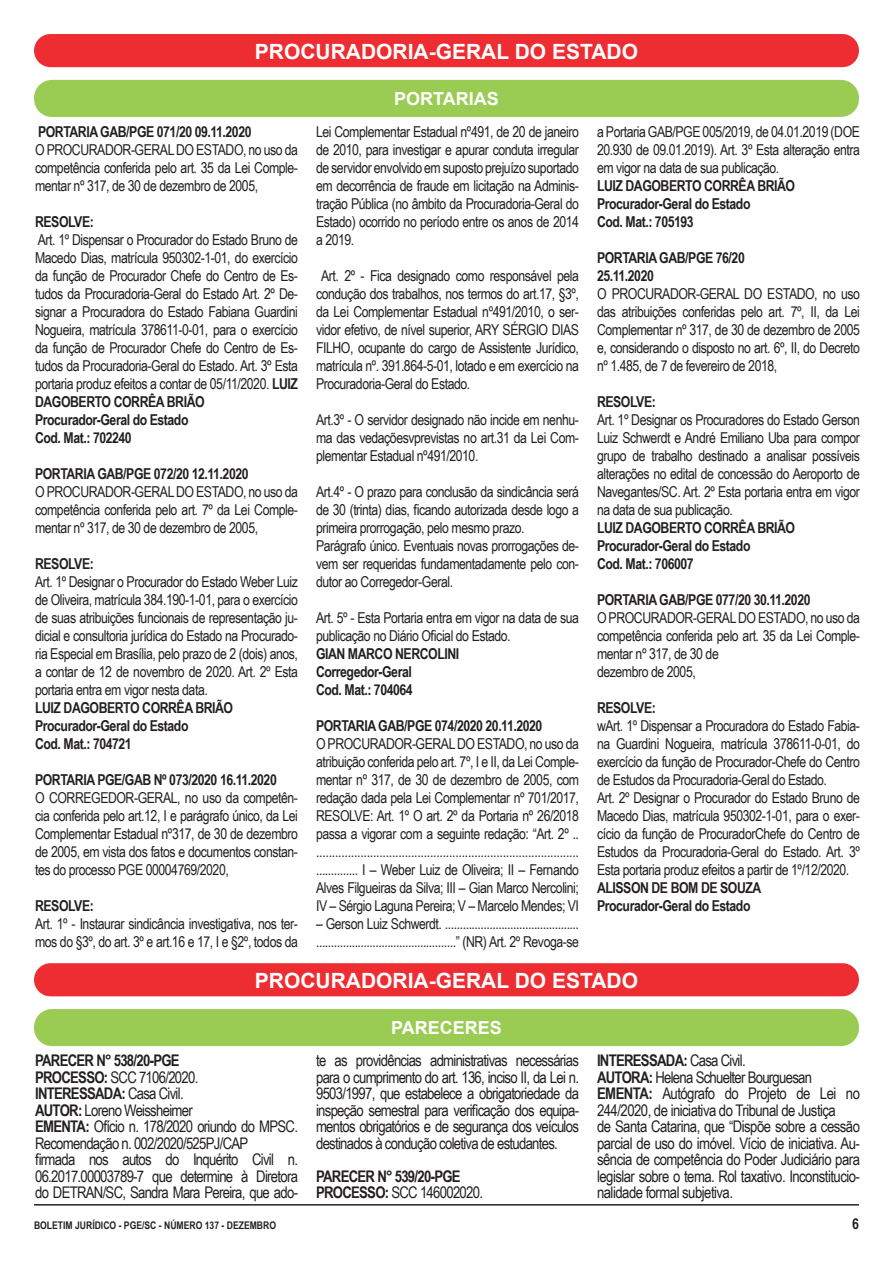
<style>
.page{position:relative;width:893px;height:1263px;background:#fff}
.page>*{position:absolute;margin:0;border:0;box-sizing:border-box;transform-origin:0 0}
.t1{font:700 21px "Arial";color:#fff}
.t2{font:700 18px "Arial";color:#fff}
.t3{font:16.05px/16.5px "Arial Narrow";letter-spacing:-.045em;color:#231f20;text-align:justify}
.t4{font:700 16.05px "Arial Narrow";letter-spacing:-.045em;color:#231f20}
.t5{font:15px/18px "Arial Narrow";letter-spacing:-.03em;color:#231f20;text-align:justify}
.t6{font:700 15px "Arial Narrow";letter-spacing:-.03em;color:#231f20}
.t7{font:700 10.5px "Arial Narrow";color:#231f20}
.s1{font-weight:700}
.s2{font-weight:400}
</style>
<div class="page">
<hr style="left:34px;top:1204px;width:825px;height:1px;background:#231f20">
<div style="left:34px;top:34px;width:825px;height:33px;background:#ee2d32;border-radius:17px"></div>
<div style="left:34px;top:80px;width:825px;height:37px;background:#9acc53;border-radius:18px"></div>
<div style="left:34px;top:963px;width:825px;height:33px;background:#ee2d32;border-radius:17px"></div>
<div style="left:34px;top:1009px;width:825px;height:37px;background:#9acc53;border-radius:18px"></div>
<p class="t1" style="left:255px;top:37px;width:385px">PROCURADORIA-GERAL DO ESTADO</p>
<p class="t2" style="left:394px;top:86px;width:106px">PORTARIAS</p>
<p class="t6" style="left:38px;top:121px;width:215px">PORTARIA GAB/PGE 071/20 09.11.2020</p>
<p class="t5" style="left:35px;top:141px;width:264px">O PROCURADOR-GERAL DO ESTADO, no uso da competência conferida pelo art. 35 da Lei Comple&shy;mentar nº 317, de 30 de dezembro de 2005,</p>
<p class="t6" style="left:35px;top:211px;width:60px">RESOLVE:</p>
<p class="t5" style="left:35px;top:231px;width:264px">Art. 1º Dispensar o Procurador do Estado Bruno de Macedo Dias, matrícula 950302-1-01, do exercício da função de Procurador Chefe do Centro de Es&shy;tudos da Procuradoria-Geral do Estado Art. 2º De&shy;signar a Procuradora do Estado Fabiana Guardini Nogueira, matrícula 378611-0-01, para o exercício da função de Procurador Chefe do Centro de Es&shy;tudos da Procuradoria-Geral do Estado. Art. 3º Esta portaria produz efeitos a contar de 05/11/2020. <span class="s1">LUIZ DAGOBERTO CORRÊA BRIÃO</span></p>
<p class="t6" style="left:35px;top:409px;width:155px">Procurador-Geral do Estado</p>
<p class="t6" style="left:35px;top:427px;width:98px">Cod. Mat.: 702240</p>
<p class="t6" style="left:35px;top:463px;width:215px">PORTARIA GAB/PGE 072/20 12.11.2020</p>
<p class="t5" style="left:35px;top:483px;width:264px">O PROCURADOR-GERAL DO ESTADO, no uso da competência conferida pelo art. 7º da Lei Comple&shy;mentar nº 317, de 30 de dezembro de 2005,</p>
<p class="t6" style="left:35px;top:553px;width:60px">RESOLVE:</p>
<p class="t5" style="left:35px;top:573px;width:264px">Art. 1º Designar o Procurador do Estado Weber Luiz de Oliveira, matrícula 384.190-1-01, para o exercício de suas atribuições funcionais de representação ju&shy;dicial e consultoria jurídica do Estado na Procurado&shy;ria Especial em Brasília, pelo prazo de 2 (dois) anos, a contar de 12 de novembro de 2020. Art. 2º Esta portaria entra em vigor nesta data.</p>
<p class="t6" style="left:35px;top:697px;width:200px">LUIZ DAGOBERTO CORRÊA BRIÃO</p>
<p class="t6" style="left:35px;top:715px;width:155px">Procurador-Geral do Estado</p>
<p class="t6" style="left:35px;top:733px;width:98px">Cod. Mat.: 704721</p>
<p class="t6" style="left:35px;top:769px;width:243px">PORTARIA PGE/GAB Nº 073/2020 16.11.2020</p>
<p class="t5" style="left:35px;top:789px;width:264px">O CORREGEDOR-GERAL, no uso da competên&shy;cia conferida pelo art.12, I e parágrafo único, da Lei Complementar Estadual nº317, de 30 de dezembro de 2005, em vista dos fatos e documentos constan&shy;tes do processo PGE 00004769/2020,</p>
<p class="t6" style="left:35px;top:895px;width:60px">RESOLVE:</p>
<p class="t5" style="left:35px;top:915px;width:264px">Art. 1º - Instaurar sindicância investigativa, nos ter&shy;mos do §3º, do art. 3º e art.16 e 17, I e §2º, todos da</p>
<p class="t5" style="left:316px;top:123px;width:264px">Lei Complementar Estadual nº491, de 20 de janeiro de 2010, para investigar e apurar conduta irregular de servidor envolvido em suposto prejuízo suportado em decorrência de fraude em licitação na Adminis&shy;tração Pública (no âmbito da Procuradoria-Geral do Estado) ocorrido no período entre os anos de 2014 a 2019.</p>
<p class="t5" style="left:316px;top:267px;width:264px;text-indent:5px">Art. 2º - Fica designado como responsável pela condução dos trabalhos, nos termos do art.17, §3º, da Lei Complementar Estadual nº491/2010, o ser&shy;vidor efetivo, de nível superior, ARY SÉRGIO DIAS FILHO, ocupante do cargo de Assistente Jurídico, matrícula nº. 391.864-5-01, lotado e em exercício na Procuradoria-Geral do Estado.</p>
<p class="t5" style="left:316px;top:411px;width:264px">Art.3º - O servidor designado não incide em nenhu&shy;ma das vedaçõesvprevistas no art.31 da Lei Com&shy;plementar Estadual nº491/2010.</p>
<p class="t5" style="left:316px;top:483px;width:264px">Art.4º - O prazo para conclusão da sindicância será de 30 (trinta) dias, ficando autorizada desde logo a primeira prorrogação, pelo mesmo prazo.</p>
<p class="t5" style="left:316px;top:537px;width:264px">Parágrafo único. Eventuais novas prorrogações de&shy;vem ser requeridas fundamentadamente pelo con&shy;dutor ao Corregedor-Geral.</p>
<p class="t5" style="left:316px;top:609px;width:264px">Art. 5º - Esta Portaria entra em vigor na data de sua publicação no Diário Oficial do Estado.</p>
<p class="t6" style="left:316px;top:643px;width:145px">GIAN MARCO NERCOLINI</p>
<p class="t6" style="left:316px;top:661px;width:97px">Corregedor-Geral</p>
<p class="t6" style="left:316px;top:679px;width:98px">Cod. Mat.: 704064</p>
<p class="t6" style="left:316px;top:715px;width:228px">PORTARIA GAB/PGE 074/2020 20.11.2020</p>
<p class="t5" style="left:316px;top:735px;width:264px">O PROCURADOR-GERAL DO ESTADO, no uso da atribuição conferida pelo art. 7º, I e II, da Lei Comple&shy;mentar nº 317, de 30 de dezembro de 2005, com redação dada pela Lei Complementar nº 701/2017, RESOLVE: Art. 1º O art. 2º da Portaria nº 26/2018 passa a vigorar com a seguinte redação: “Art. 2º .. ................................................................................... .............. I – Weber Luiz de Oliveira; II – Fernando Alves Filgueiras da Silva; III – Gian Marco Nercolini; IV – Sérgio Laguna Pereira; V – Marcelo Mendes; VI</p>
<p class="t5" style="left:316px;top:915px;width:264px">– Gerson Luiz Schwerdt. ............................................. ...............................................” (NR) Art. 2º Revoga-se</p>
<p class="t5" style="left:597px;top:123px;width:264px">a Portaria GAB/PGE 005/2019, de 04.01.2019 (DOE 20.930 de 09.01.2019). Art. 3º Esta alteração entra em vigor na data de sua publicação.</p>
<p class="t6" style="left:597px;top:175px;width:200px">LUIZ DAGOBERTO CORRÊA BRIÃO</p>
<p class="t6" style="left:597px;top:193px;width:155px">Procurador-Geral do Estado</p>
<p class="t6" style="left:597px;top:211px;width:98px">Cod. Mat.: 705193</p>
<p class="t6" style="left:597px;top:247px;width:149px">PORTARIA GAB/PGE 76/20</p>
<p class="t6" style="left:597px;top:265px;width:58px">25.11.2020</p>
<p class="t5" style="left:597px;top:285px;width:264px">O PROCURADOR-GERAL DO ESTADO, no uso das atribuições conferidas pelo art. 7º, II, da Lei Complementar nº 317, de 30 de dezembro de 2005 e, considerando o disposto no art. 6º, II, do Decreto nº 1.485, de 7 de fevereiro de 2018,</p>
<p class="t6" style="left:597px;top:391px;width:60px">RESOLVE:</p>
<p class="t5" style="left:597px;top:411px;width:264px">Art. 1º Designar os Procuradores do Estado Gerson Luiz Schwerdt e André Emiliano Uba para compor grupo de trabalho destinado a analisar possíveis alterações no edital de concessão do Aeroporto de Navegantes/SC. Art. 2º Esta portaria entra em vigor na data de sua publicação.</p>
<p class="t6" style="left:597px;top:517px;width:200px">LUIZ DAGOBERTO CORRÊA BRIÃO</p>
<p class="t6" style="left:597px;top:535px;width:155px">Procurador-Geral do Estado</p>
<p class="t6" style="left:597px;top:553px;width:98px">Cod. Mat.: 706007</p>
<p class="t6" style="left:597px;top:589px;width:215px">PORTARIA GAB/PGE 077/20 30.11.2020</p>
<p class="t5" style="left:597px;top:609px;width:264px">O PROCURADOR-GERAL DO ESTADO, no uso da competência conferida pelo art. 35 da Lei Comple&shy;mentar nº 317, de 30 de</p>
<p class="t5" style="left:597px;top:663px;width:100px">dezembro de 2005,</p>
<p class="t6" style="left:597px;top:697px;width:60px">RESOLVE:</p>
<p class="t5" style="left:597px;top:717px;width:264px">wArt. 1º Dispensar a Procuradora do Estado Fabia&shy;na Guardini Nogueira, matrícula 378611-0-01, do exercício da função de Procurador-Chefe do Centro de Estudos da Procuradoria-Geral do Estado.</p>
<p class="t5" style="left:597px;top:789px;width:264px">Art. 2º Designar o Procurador do Estado Bruno de Macedo Dias, matrícula 950302-1-01, para o exer&shy;cício da função de ProcuradorChefe do Centro de Estudos da Procuradoria-Geral do Estado. Art. 3º Esta portaria produz efeitos a partir de 1º/12/2020.</p>
<p class="t6" style="left:597px;top:877px;width:166px">ALISSON DE BOM DE SOUZA</p>
<p class="t6" style="left:597px;top:895px;width:155px">Procurador-Geral do Estado</p>
<p class="t1" style="left:255px;top:966px;width:385px">PROCURADORIA-GERAL DO ESTADO</p>
<p class="t2" style="left:391px;top:1015px;width:112px">PARECERES</p>
<p class="t4" style="left:35px;top:1048px;width:146px">PARECER N° 538/20-PGE</p>
<p class="t3" style="left:35px;top:1068px;width:165px"><span class="s1">PROCESSO:</span> SCC 7106/2020.</p>
<p class="t4" style="left:35px;top:1081px;width:150px">INTERESSADA: <span class="s2">Casa Civil.</span></p>
<p class="t3" style="left:35px;top:1101px;width:159px"><span class="s1">AUTOR:</span> Loreno Weissheimer</p>
<p class="t3" style="left:35px;top:1118px;width:264px"><span class="s1">EMENTA:</span> Ofício n. 178/2020 oriundo do MPSC.<br>Recomendação n. 002/2020/525PJ/CAP</p>
<p class="t3" style="left:35px;top:1151px;width:264px">firmada nos autos do Inquérito Civil n.<br>06.2017.00003789-7 que determine à Diretora do DETRAN/SC, Sandra Mara Pereira, que ado-</p>
<p class="t3" style="left:316px;top:1052px;width:264px">te as providências administrativas necessárias para o cumprimento do art. 136, inciso II, da Lei n.<br>9503/1997, que estabelece a obrigatoriedade da inspeção semestral para verificação dos equipa&shy;mentos obrigatórios e de segurança dos veículos destinados à condução coletiva de estudantes.</p>
<p class="t4" style="left:316px;top:1164px;width:146px">PARECER N° 539/20-PGE</p>
<p class="t3" style="left:316px;top:1184px;width:168px"><span class="s1">PROCESSO:</span> SCC 146002020.</p>
<p class="t4" style="left:597px;top:1048px;width:150px">INTERESSADA: <span class="s2">Casa Civil.</span></p>
<p class="t3" style="left:597px;top:1068px;width:217px"><span class="s1">AUTORA:</span> Helena Schuelter Bourguesan</p>
<p class="t3" style="left:597px;top:1085px;width:264px"><span class="s1">EMENTA:</span> Autógrafo do Projeto de Lei no<br>244/2020, de iniciativa do Tribunal de Justiça</p>
<p class="t3" style="left:597px;top:1118px;width:264px">de Santa Catarina, que “Dispõe sobre a cessão parcial de uso do imóvel. Vício de iniciativa. Au&shy;sência de competência do Poder Judiciário para legislar sobre o tema. Rol taxativo. Inconstitucio&shy;nalidade formal subjetiva.</p>
<p class="t7" style="left:34px;top:1217px;width:244px">BOLETIM JURÍDICO - PGE/SC - NÚMERO 137 - DEZEMBRO</p>
<p class="t6" style="left:852px;top:1212px;width:8px">6</p>
</div>
